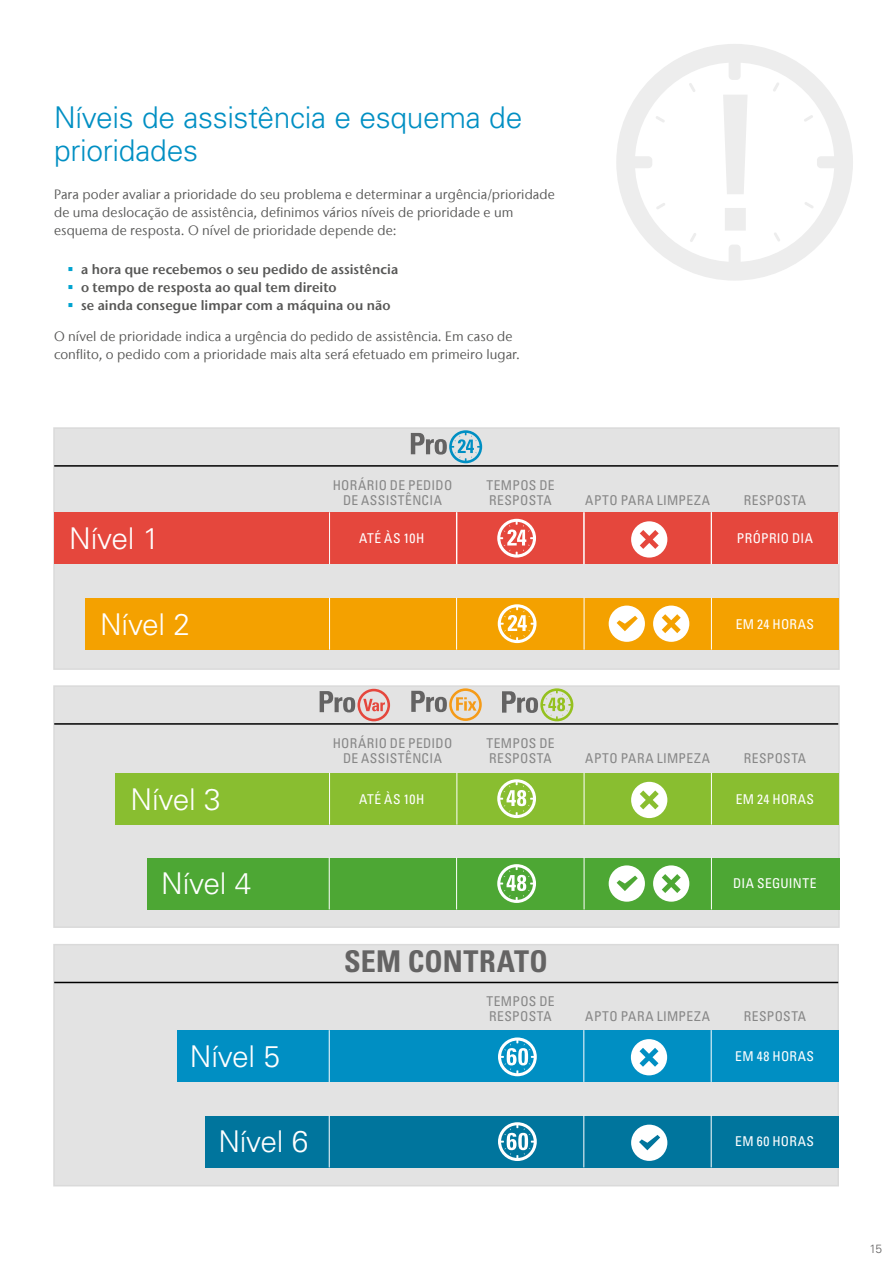
<style>
.page{position:relative;width:893px;height:1263px;background:#fff}
.page>*{position:absolute;margin:0;border:0;box-sizing:border-box;transform-origin:0 0}
.t1{font:300 30px/33px "Univers LT Std";letter-spacing:-.01em;color:#008fc3}
.t2{font:300 30px "Univers LT Std";letter-spacing:-.01em;color:#fff}
.t3{font:700 condensed 30px "Univers LT Std";letter-spacing:.01em;color:#646363}
.t4{font:13.5px/18px "Stone Sans IIITC Com";letter-spacing:.005em;color:#575756}
.t5{font:condensed 13.5px/15px "Univers LT Std";letter-spacing:.03em;color:#878787}
.t6{font:600 13.5px/18px "Stone Sans IIITC Com";letter-spacing:.005em;color:#575756}
.t7{font:condensed 13.5px "Univers LT Std";letter-spacing:.03em;color:#fff}
.t8{font:300 12px "Univers LT Std";color:#646363}
</style>
<div class="page">
<div style="left:53px;top:427px;width:787px;height:243px;background:#e3e3e3"></div>
<div style="left:53px;top:685px;width:787px;height:243px;background:#e3e3e3"></div>
<div style="left:53px;top:944px;width:786px;height:242px;background:#e3e3e3"></div>
<div style="left:54px;top:512px;width:785px;height:52px;background:#e5473d"></div>
<div style="left:116px;top:773px;width:723px;height:52px;background:#89be30"></div>
<div style="left:147px;top:858px;width:692px;height:51px;background:#4da734"></div>
<div style="left:85px;top:598px;width:754px;height:52px;background:#f4a100"></div>
<svg style="left:498px;top:604px;width:38px;height:39px"></svg>
<svg style="left:497px;top:519px;width:39px;height:39px"></svg>
<hr style="left:583px;top:512px;width:1px;height:52px;background:#fff">
<hr style="left:329px;top:512px;width:1px;height:52px;background:#fff">
<hr style="left:456px;top:512px;width:1px;height:52px;background:#fff">
<hr style="left:329px;top:858px;width:1px;height:51px;background:#fff">
<hr style="left:456px;top:858px;width:1px;height:51px;background:#fff">
<hr style="left:329px;top:773px;width:1px;height:52px;background:#fff">
<hr style="left:456px;top:773px;width:1px;height:52px;background:#fff">
<hr style="left:329px;top:598px;width:1px;height:52px;background:#fff">
<hr style="left:456px;top:598px;width:1px;height:52px;background:#fff">
<hr style="left:584px;top:512px;width:1px;height:52px;background:#fff">
<hr style="left:584px;top:858px;width:1px;height:51px;background:#fff">
<hr style="left:711px;top:858px;width:1px;height:51px;background:#fff">
<hr style="left:584px;top:773px;width:1px;height:52px;background:#fff">
<hr style="left:711px;top:773px;width:1px;height:52px;background:#fff">
<hr style="left:584px;top:598px;width:1px;height:52px;background:#fff">
<hr style="left:711px;top:598px;width:1px;height:52px;background:#fff">
<hr style="left:711px;top:512px;width:1px;height:52px;background:#fff">
<hr style="left:838px;top:512px;width:1px;height:52px;background:#fff">
<svg style="left:609px;top:606px;width:36px;height:36px"></svg>
<svg style="left:609px;top:865px;width:36px;height:37px"></svg>
<svg style="left:497px;top:779px;width:39px;height:39px"></svg>
<svg style="left:497px;top:864px;width:39px;height:39px"></svg>
<div style="left:206px;top:1116px;width:633px;height:51px;background:#00759d"></div>
<svg style="left:631px;top:521px;width:36px;height:37px"></svg>
<svg style="left:653px;top:606px;width:36px;height:36px"></svg>
<svg style="left:653px;top:865px;width:36px;height:37px"></svg>
<svg style="left:631px;top:782px;width:36px;height:36px"></svg>
<div style="left:177px;top:1030px;width:662px;height:52px;background:#008fc3"></div>
<svg style="left:616px;top:44px;width:237px;height:237px"></svg>
<svg style="left:723px;top:95px;width:25px;height:136px"></svg>
<hr style="left:54px;top:465px;width:784px;height:2px;background:#000">
<hr style="left:54px;top:723px;width:784px;height:2px;background:#000">
<hr style="left:54px;top:982px;width:784px;height:1px;background:#000">
<svg style="left:411px;top:430px;width:71px;height:33px"></svg>
<hr style="left:583px;top:1030px;width:1px;height:52px;background:#fff">
<hr style="left:711px;top:1030px;width:1px;height:52px;background:#fff">
<hr style="left:583px;top:1115px;width:1px;height:52px;background:#fff">
<hr style="left:711px;top:1115px;width:1px;height:52px;background:#fff">
<svg style="left:631px;top:1039px;width:36px;height:36px"></svg>
<hr style="left:329px;top:1030px;width:1px;height:52px;background:#fff">
<hr style="left:329px;top:1116px;width:1px;height:51px;background:#fff">
<svg style="left:631px;top:1125px;width:36px;height:36px"></svg>
<svg style="left:502px;top:688px;width:71px;height:33px"></svg>
<svg style="left:320px;top:689px;width:70px;height:32px"></svg>
<svg style="left:411px;top:688px;width:71px;height:33px"></svg>
<svg style="left:498px;top:1037px;width:39px;height:39px"></svg>
<svg style="left:498px;top:1122px;width:39px;height:39px"></svg>
<h1 class="t1" style="left:54px;top:101px;width:470px">Níveis de assistência e esquema de prioridades</h1>
<p class="t4" style="left:54px;top:185px;width:502px">Para poder avaliar a prioridade do seu problema e determinar a urgência/prioridade de uma deslocação de assistência, definimos vários níveis de prioridade e um esquema de resposta. O nível de prioridade depende de:</p>
<p class="t6" style="left:81px;top:260px;width:319px">a hora que recebemos o seu pedido de assistência o tempo de resposta ao qual tem direito<br>se ainda consegue limpar com a máquina ou não</p>
<p class="t4" style="left:54px;top:327px;width:467px">O nível de prioridade indica a urgência do pedido de assistência. Em caso de conflito, o pedido com a prioridade mais alta será efetuado em primeiro lugar.</p>
<h1 class="t2" style="left:69px;top:520px;width:92px">Nível 1</h1>
<h1 class="t2" style="left:100px;top:606px;width:92px">Nível 2</h1>
<p class="t5" style="left:333px;top:478px;width:121px;text-align:center">HORÁRIO DE PEDIDO<br>DE ASSISTÊNCIA</p>
<p class="t7" style="left:359px;top:530px;width:67px">ATÉ ÀS 10H</p>
<p class="t5" style="left:486px;top:478px;width:70px">TEMPOS DE<br>RESPOSTA</p>
<p class="t5" style="left:585px;top:492px;width:126px">APTO PARA LIMPEZA</p>
<p class="t5" style="left:744px;top:493px;width:64px">RESPOSTA</p>
<p class="t7" style="left:737px;top:530px;width:78px">PRÓPRIO DIA</p>
<p class="t7" style="left:736px;top:615px;width:80px">EM 24 HORAS</p>
<p class="t5" style="left:333px;top:736px;width:121px;text-align:center">HORÁRIO DE PEDIDO<br>DE ASSISTÊNCIA</p>
<p class="t5" style="left:486px;top:736px;width:70px">TEMPOS DE<br>RESPOSTA</p>
<p class="t5" style="left:585px;top:751px;width:126px">APTO PARA LIMPEZA</p>
<p class="t5" style="left:744px;top:751px;width:64px">RESPOSTA</p>
<h1 class="t2" style="left:130px;top:781px;width:92px">Nível 3</h1>
<p class="t7" style="left:359px;top:790px;width:67px">ATÉ ÀS 10H</p>
<p class="t7" style="left:736px;top:790px;width:80px">EM 24 HORAS</p>
<h1 class="t2" style="left:161px;top:866px;width:92px">Nível 4</h1>
<p class="t7" style="left:733px;top:875px;width:85px">DIA SEGUINTE</p>
<h1 class="t3" style="left:344px;top:943px;width:205px">SEM CONTRATO</h1>
<p class="t5" style="left:486px;top:994px;width:70px">TEMPOS DE<br>RESPOSTA</p>
<p class="t5" style="left:585px;top:1009px;width:126px">APTO PARA LIMPEZA</p>
<p class="t5" style="left:744px;top:1009px;width:64px">RESPOSTA</p>
<h1 class="t2" style="left:190px;top:1038px;width:92px">Nível 5</h1>
<p class="t7" style="left:735px;top:1047px;width:80px">EM 48 HORAS</p>
<h1 class="t2" style="left:218px;top:1124px;width:92px">Nível 6</h1>
<p class="t7" style="left:735px;top:1133px;width:80px">EM 60 HORAS</p>
<p class="t8" style="left:869px;top:1241px;width:14px">15</p>
</div>
